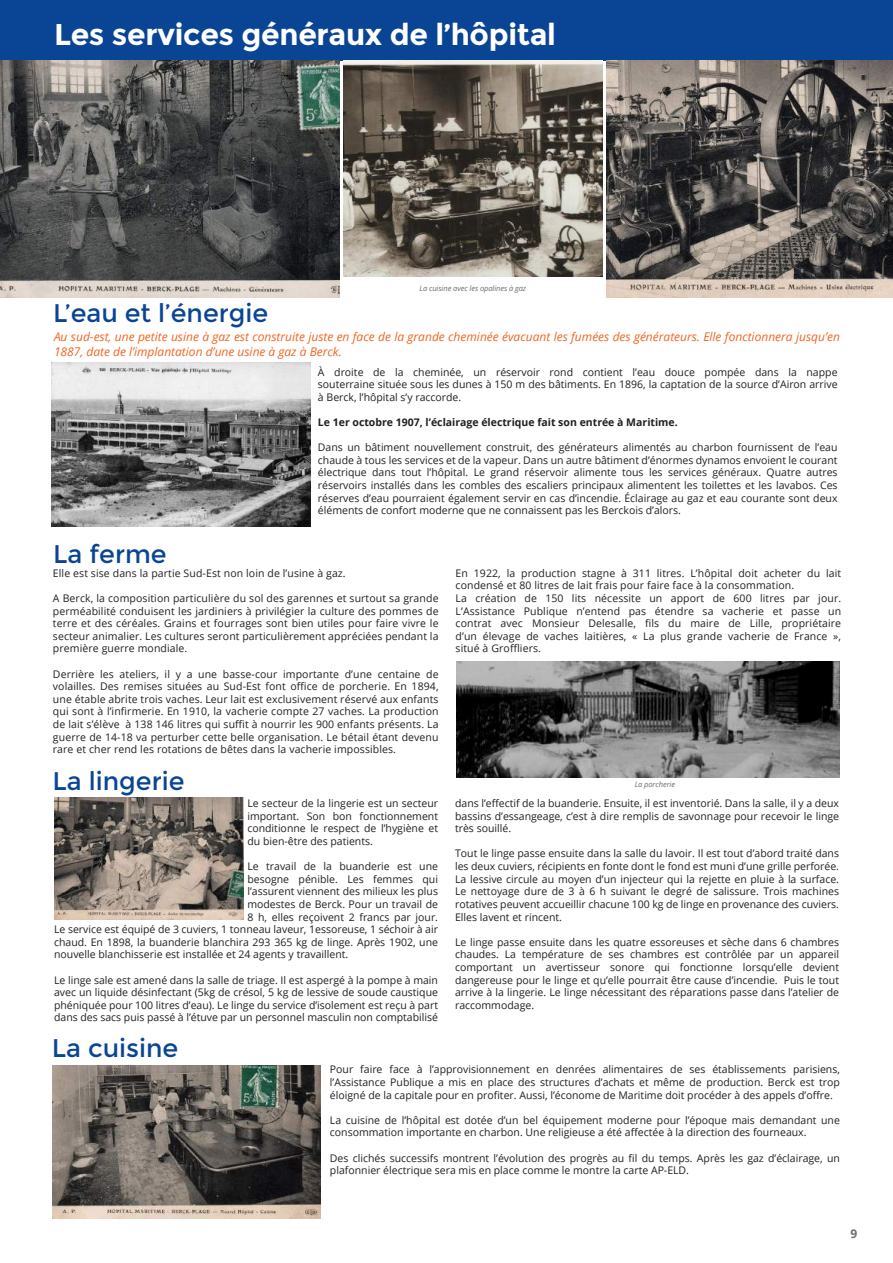
<style>
.page{position:relative;width:893px;height:1263px;background:#fff}
.page>*{position:absolute;margin:0;border:0;box-sizing:border-box;transform-origin:0 0}
.t1{font:700 30px "Montserrat";letter-spacing:-.01em;color:#fff}
.t2{font:25.5px "Montserrat";color:#094594}
.t3{font:italic 12px/14.4px "Open Sans";color:#f36421}
.t4{font:700 12px "Open Sans";color:#6c6d70}
.t5{font:10.5px/12.6px "Open Sans";color:#231f20;text-align:justify}
.t6{font:700 10.5px "Open Sans";color:#231f20}
.t7{font:italic 7.5px "Open Sans";letter-spacing:-.01em;color:#6c6d70}
</style>
<div class="page">
<div style="left:0;top:0;width:893px;height:61px;background:#094594"></div>
<img style="left:344px;top:61px;width:258px;height:215px">
<img style="left:0;top:61px;width:339px;height:237px">
<img style="left:607px;top:61px;width:286px;height:237px">
<img style="left:52px;top:362px;width:258px;height:164px">
<img style="left:457px;top:661px;width:383px;height:116px">
<img style="left:54px;top:798px;width:189px;height:121px">
<img style="left:53px;top:1065px;width:268px;height:153px">
<h1 class="t1" style="left:54px;top:17px;width:503px">Les services généraux de l’hôpital</h1>
<p class="t7" style="left:420px;top:283px;width:108px">La cuisine avec les opalines à gaz</p>
<h2 class="t2" style="left:53px;top:299px;width:217px">L’eau et l’énergie</h2>
<p class="t3" style="left:54px;top:329px;width:787px">Au sud-est, une petite usine à gaz est construite juste en face de la grande cheminée évacuant les fumées des générateurs. Elle fonctionnera jusqu’en<br>1887, date de l’implantation d’une usine à gaz à Berck.</p>
<p class="t5" style="left:318px;top:365px;width:521px">À droite de la cheminée, un réservoir rond contient l’eau douce pompée dans la nappe souterraine située sous les dunes à 150 m des bâtiments. En 1896, la captation de la source d’Airon arrive à Berck, l’hôpital s’y raccorde.</p>
<p class="t6" style="left:318px;top:415px;width:361px">Le 1er octobre 1907, l’éclairage électrique fait son entrée à Maritime.</p>
<p class="t5" style="left:318px;top:441px;width:521px">Dans un bâtiment nouvellement construit, des générateurs alimentés au charbon fournissent de l’eau chaude à tous les services et de la vapeur. Dans un autre bâtiment d’énormes dynamos envoient le courant électrique dans tout l’hôpital. Le grand réservoir alimente tous les services généraux. Quatre autres réservoirs installés dans les combles des escaliers principaux alimentent les toilettes et les lavabos. Ces réserves d’eau pourraient également servir en cas d’incendie. Éclairage au gaz et eau courante sont deux éléments de confort moderne que ne connaissent pas les Berckois d’alors.</p>
<h2 class="t2" style="left:53px;top:539px;width:115px">La ferme</h2>
<p class="t5" style="left:53px;top:566px;width:294px">Elle est sise dans la partie Sud-Est non loin de l’usine à gaz.</p>
<p class="t5" style="left:53px;top:592px;width:387px">A Berck, la composition particulière du sol des garennes et surtout sa grande perméabilité conduisent les jardiniers à privilégier la culture des pommes de terre et des céréales. Grains et fourrages sont bien utiles pour faire vivre le secteur animalier. Les cultures seront particulièrement appréciées pendant la première guerre mondiale.</p>
<p class="t5" style="left:53px;top:667px;width:387px">Derrière les ateliers, il y a une basse-cour importante d’une centaine de volailles. Des remises situées au Sud-Est font office de porcherie. En 1894, une étable abrite trois vaches. Leur lait est exclusivement réservé aux enfants qui sont à l’infirmerie. En 1910, la vacherie compte 27 vaches. La production de lait s’élève à 138 146 litres qui suffit à nourrir les 900 enfants présents. La guerre de 14-18 va perturber cette belle organisation. Le bétail étant devenu rare et cher rend les rotations de bêtes dans la vacherie impossibles.</p>
<p class="t5" style="left:456px;top:566px;width:387px;text-align:left">En 1922, la production stagne à 311 litres. L’hôpital doit acheter du lait condensé et 80 litres de lait frais pour faire face à la consommation.<br>La création de 150 lits nécessite un apport de 600 litres par jour.<br>L’Assistance Publique n’entend pas étendre sa vacherie et passe un contrat avec Monsieur Delesalle, fils du maire de Lille, propriétaire d’un élevage de vaches laitières, « La plus grande vacherie de France », situé à Groffliers.</p>
<h2 class="t2" style="left:52px;top:766px;width:134px">La lingerie</h2>
<p class="t7" style="left:635px;top:779px;width:42px">La porcherie</p>
<p class="t5" style="left:247px;top:797px;width:192px">Le secteur de la lingerie est un secteur important. Son bon fonctionnement conditionne le respect de l’hygiène et du bien-être des patients.</p>
<p class="t5" style="left:247px;top:860px;width:192px">Le travail de la buanderie est une</p>
<p class="t5" style="left:247px;top:872px;width:192px">besogne pénible. Les femmes qui</p>
<p class="t5" style="left:247px;top:885px;width:192px">l’assurent viennent des milieux les plus</p>
<p class="t5" style="left:247px;top:897px;width:192px">modestes de Berck. Pour un travail de</p>
<p class="t5" style="left:247px;top:910px;width:192px">8 h, elles reçoivent 2 francs par jour.</p>
<p class="t5" style="left:54px;top:923px;width:385px">Le service est équipé de 3 cuviers, 1 tonneau laveur, 1essoreuse, 1 séchoir à air</p>
<p class="t5" style="left:54px;top:935px;width:385px">chaud. En 1898, la buanderie blanchira 293 365 kg de linge. Après 1902, une</p>
<p class="t5" style="left:54px;top:948px;width:296px">nouvelle blanchisserie est installée et 24 agents y travaillent.</p>
<p class="t5" style="left:54px;top:973px;width:385px">Le linge sale est amené dans la salle de triage. Il est aspergé à la pompe à main avec un liquide désinfectant (5kg de crésol, 5 kg de lessive de soude caustique phéniquée pour 100 litres d’eau). Le linge du service d’isolement est reçu à part dans des sacs puis passé à l’étuve par un personnel masculin non comptabilisé</p>
<p class="t5" style="left:455px;top:797px;width:385px">dans l’effectif de la buanderie. Ensuite, il est inventorié. Dans la salle, il y a deux bassins d’essangeage, c’est à dire remplis de savonnage pour recevoir le linge très souillé.</p>
<p class="t5" style="left:455px;top:847px;width:385px">Tout le linge passe ensuite dans la salle du lavoir. Il est tout d’abord traité dans les deux cuviers, récipients en fonte dont le fond est muni d’une grille perforée.<br>La lessive circule au moyen d’un injecteur qui la rejette en pluie à la surface.<br>Le nettoyage dure de 3 à 6 h suivant le degré de salissure. Trois machines rotatives peuvent accueillir chacune 100 kg de linge en provenance des cuviers.<br>Elles lavent et rincent.</p>
<p class="t5" style="left:455px;top:935px;width:385px">Le linge passe ensuite dans les quatre essoreuses et sèche dans 6 chambres chaudes. La température de ses chambres est contrôlée par un appareil comportant un avertisseur sonore qui fonctionne lorsqu’elle devient dangereuse pour le linge et qu’elle pourrait être cause d’incendie. Puis le tout arrive à la lingerie. Le linge nécessitant des réparations passe dans l’atelier de raccommodage.</p>
<h2 class="t2" style="left:52px;top:1033px;width:128px">La cuisine</h2>
<p class="t5" style="left:330px;top:1063px;width:511px">Pour faire face à l’approvisionnement en denrées alimentaires de ses établissements parisiens, l’Assistance Publique a mis en place des structures d’achats et même de production. Berck est trop éloigné de la capitale pour en profiter. Aussi, l’économe de Maritime doit procéder à des appels d’offre.</p>
<p class="t5" style="left:330px;top:1113px;width:511px">La cuisine de l’hôpital est dotée d’un bel équipement moderne pour l’époque mais demandant une consommation importante en charbon. Une religieuse a été affectée à la direction des fourneaux.</p>
<p class="t5" style="left:330px;top:1151px;width:511px">Des clichés successifs montrent l’évolution des progrès au fil du temps. Après les gaz d’éclairage, un plafonnier électrique sera mis en place comme le montre la carte AP-ELD.</p>
<p class="t4" style="left:851px;top:1225px;width:8px">9</p>
</div>
